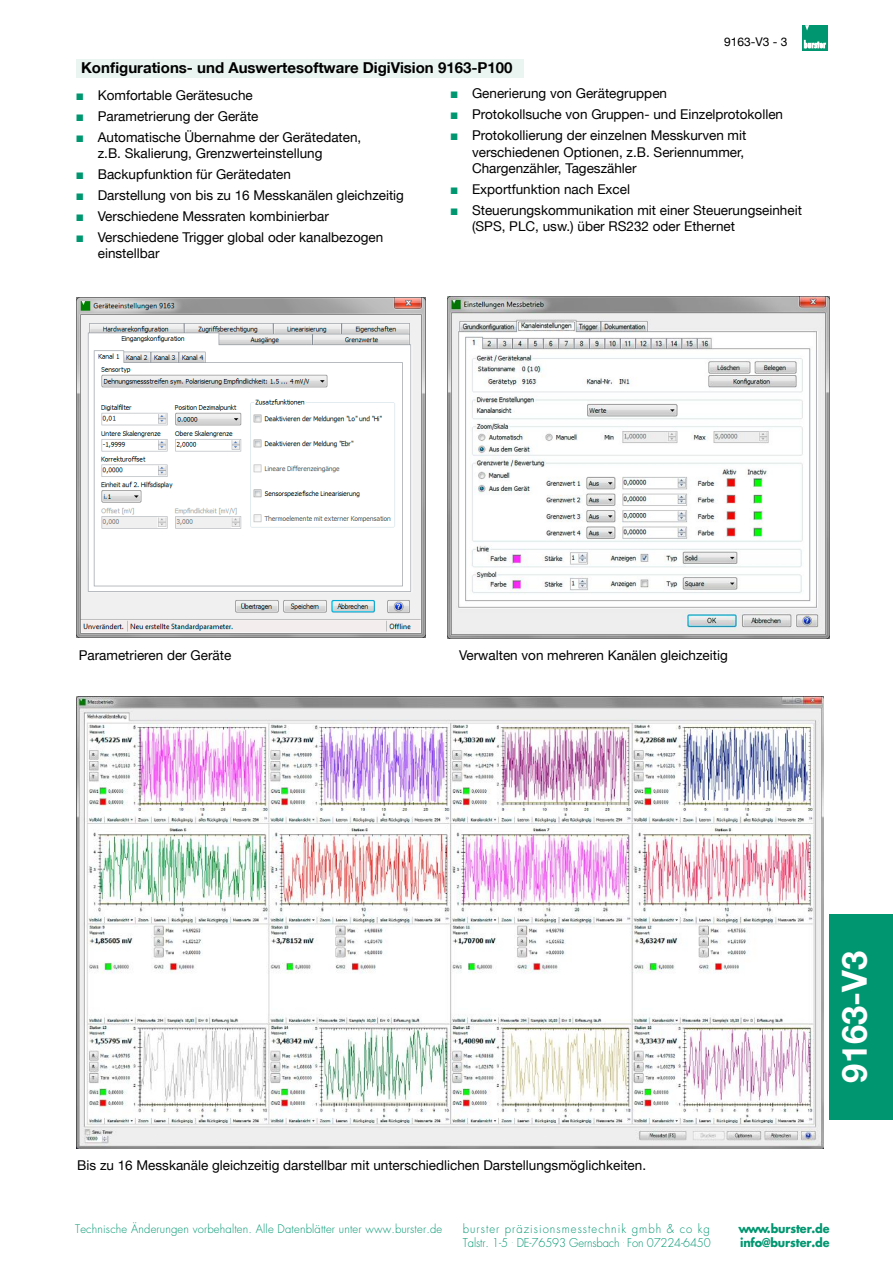
<style>
.page{position:relative;width:893px;height:1263px;background:#fff}
.page>*{position:absolute;margin:0;border:0;box-sizing:border-box;transform-origin:0 0}
.t1{font:700 34.5px "Helvetica Neue LT";color:#fff}
.t2{font:700 15px "Helvetica Neue LT";color:#000}
.t3{font:13.5px/21px "Helvetica Neue LT";color:#000}
.t4{font:12px "Helvetica Neue LT";color:#000}
.t5{font:300 11.85px "Futura LT";letter-spacing:-.01em;color:#009770;scale:.95 1}
.t6{font:300 11.85px "Futura LT";letter-spacing:.09em;color:#009770;scale:.95 1}
.t7{font:700 11.85px "Futura LT";letter-spacing:-.01em;color:#009770;scale:.95 1}
.t8{font:300 11.55px "Futura LT";letter-spacing:.015em;color:#009770}
.s1{font-family:"Monotype Sorts";font-size:9px;color:#009770}
</style>
<div class="page">
<div style="left:829px;top:915px;width:64px;height:205px;background:#009770"></div>
<div style="left:77px;top:59px;width:447px;height:19px;background:#eaf5f1"></div>
<div style="left:802px;top:25px;width:25px;height:26px;background:#009770"></div>
<svg style="left:805px;top:25px;width:4px;height:5px"></svg>
<svg style="left:804px;top:40px;width:22px;height:9px"></svg>
<img style="left:77px;top:298px;width:348px;height:340px">
<img style="left:448px;top:296px;width:381px;height:342px">
<img style="left:77px;top:697px;width:746px;height:451px">
<p class="t2" style="left:81px;top:59px;width:433px">Konfigurations- und Auswertesoftware DigiVision 9163-P100</p>
<p class="t4" style="left:724px;top:35px;width:65px">9163-V3 - 3</p>
<p class="t3" style="left:77px;top:84px;width:286px"><span class="s1">N</span> Komfortable Gerätesuche<br><span class="s1">N</span> Parametrierung der Geräte<br><span class="s1">N</span> Automatische Übernahme der Gerätedaten,</p>
<p class="t3" style="left:77px;top:142px;width:329px;text-indent:21px">z.B. Skalierung, Grenzwerteinstellung<br><span class="s1">N</span> Backupfunktion für Gerätedaten<br><span class="s1">N</span> Darstellung von bis zu 16 Messkanälen gleichzeitig <span class="s1">N</span> Verschiedene Messraten kombinierbar<br><span class="s1">N</span> Verschiedene Trigger global oder kanalbezogen</p>
<p class="t3" style="left:98px;top:243px;width:63px">einstellbar</p>
<p class="t3" style="left:451px;top:83px;width:334px"><span class="s1">N</span> Generierung von Gerätegruppen<br><span class="s1">N</span> Protokollsuche von Gruppen- und Einzelprotokollen<br><span class="s1">N</span> Protokollierung der einzelnen Messkurven mit</p>
<p class="t3" style="left:472px;top:143px;width:274px;line-height:16.2px">verschiedenen Optionen, z.B. Seriennummer,<br>Chargenzähler, Tageszähler</p>
<p class="t3" style="left:451px;top:178px;width:353px"><span class="s1">N</span> Exportfunktion nach Excel<br><span class="s1">N</span> Steuerungskommunikation mit einer Steuerungseinheit</p>
<p class="t3" style="left:472px;top:215px;width:265px">(SPS, PLC, usw.) über RS232 oder Ethernet</p>
<p class="t3" style="left:79px;top:644px;width:154px">Parametrieren der Geräte</p>
<p class="t3" style="left:459px;top:644px;width:270px">Verwalten von mehreren Kanälen gleichzeitig</p>
<h1 class="t1" style="left:833px;top:1082px;width:133px;rotate:-90deg">9163-V3</h1>
<p class="t3" style="left:77px;top:1154px;width:570px">Bis zu 16 Messkanäle gleichzeitig darstellbar mit unterschiedlichen Darstellungsmöglichkeiten.</p>
<p class="t8" style="left:75px;top:1222px;width:369px">Technische Änderungen vorbehalten. Alle Datenblätter unter www.burster.de</p>
<p class="t6" style="left:463px;top:1221px;width:262px">burster präzisionsmesstechnik gmbh &amp; co kg</p>
<p class="t7" style="left:738px;top:1221px;width:98px">www.burster.de</p>
<p class="t5" style="left:463px;top:1235px;width:262px">Talstr. 1-5 <sup>.</sup> DE-76593 Gernsbach <sup>.</sup> Fon 07224-6450</p>
<p class="t7" style="left:740px;top:1234px;width:96px">info@burster.de</p>
</div>
